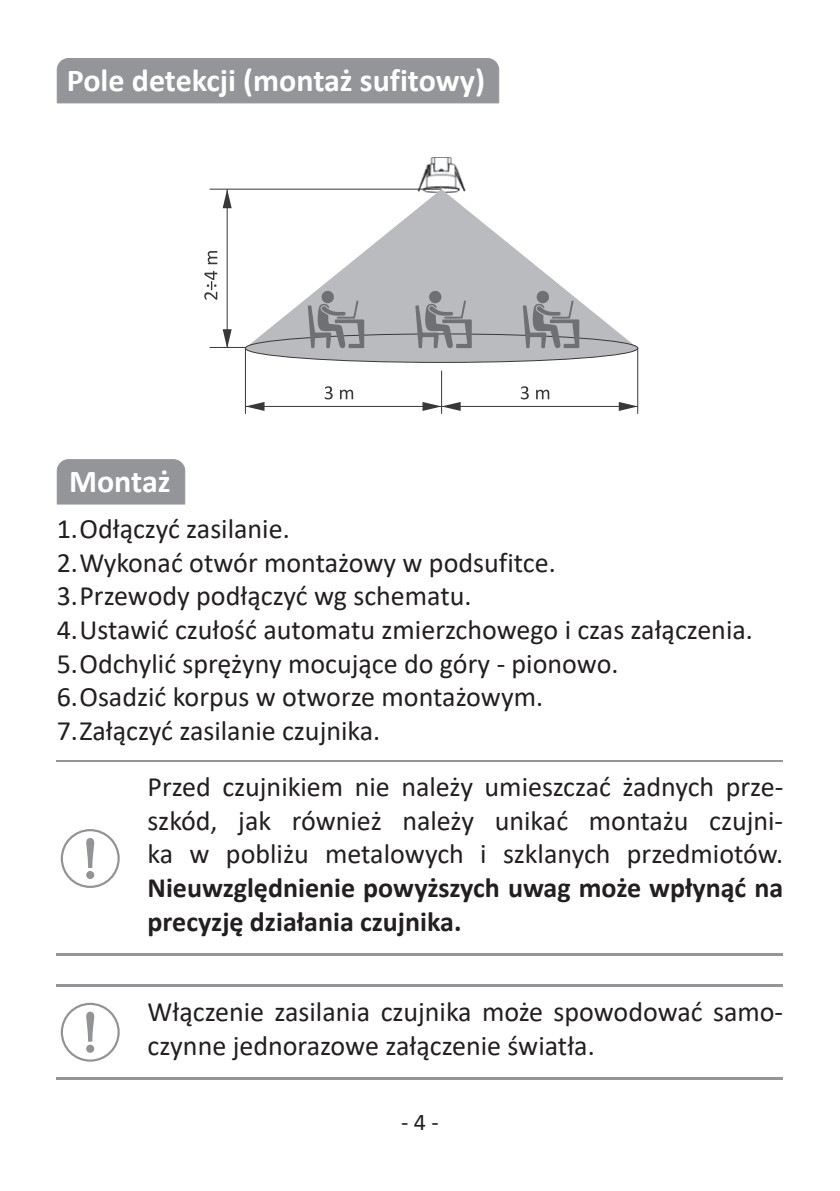
<style>
.page{position:relative;width:840px;height:1191px;background:#fff}
.page>*{position:absolute;margin:0;border:0;box-sizing:border-box;transform-origin:0 0}
.t1{font:700 32px "Calibri";color:#fff}
.t2{font:28px/33.6px "Calibri";color:#231f20}
.t3{font:700 28px/33.6px "Calibri";color:#231f20}
.t4{font:24px "Calibri";color:#231f20}
</style>
<div class="page">
<hr style="left:57px;top:760px;width:725px;height:2px;background:#939598">
<hr style="left:57px;top:953px;width:725px;height:2px;background:#939598">
<hr style="left:57px;top:984px;width:725px;height:2px;background:#939598">
<hr style="left:57px;top:1077px;width:725px;height:2px;background:#939598">
<img style="left:418px;top:157px;width:47px;height:32px">
<svg style="left:204px;top:271px;width:13px;height:29px"></svg>
<svg style="left:207px;top:251px;width:10px;height:13px"></svg>
<hr style="left:209px;top:188px;width:232px;height:2px;background:#383839">
<hr style="left:209px;top:347px;width:36px;height:1px;background:#383839">
<hr style="left:226px;top:189px;width:2px;height:158px;background:#383839">
<hr style="left:244px;top:347px;width:2px;height:67px;background:#383839">
<hr style="left:440px;top:370px;width:2px;height:44px;background:#383839">
<hr style="left:636px;top:347px;width:2px;height:67px;background:#383839">
<hr style="left:441px;top:406px;width:196px;height:1px;background:#383839">
<hr style="left:245px;top:406px;width:196px;height:1px;background:#383839">
<svg style="left:324px;top:386px;width:8px;height:13px"></svg>
<svg style="left:340px;top:390px;width:13px;height:9px"></svg>
<svg style="left:520px;top:386px;width:8px;height:13px"></svg>
<svg style="left:536px;top:390px;width:13px;height:9px"></svg>
<svg style="left:618px;top:402px;width:19px;height:9px"></svg>
<svg style="left:422px;top:402px;width:38px;height:9px"></svg>
<svg style="left:246px;top:402px;width:18px;height:9px"></svg>
<svg style="left:222px;top:189px;width:9px;height:19px"></svg>
<svg style="left:222px;top:329px;width:9px;height:18px"></svg>
<svg style="left:245px;top:189px;width:392px;height:158px"></svg>
<div style="left:245px;top:334px;width:392px;height:28px;background:#babbbe;border-radius:50%"></div>
<div style="left:245px;top:334px;width:392px;height:29px;border:1px solid #383839;border-radius:50%"></div>
<div style="left:428px;top:290px;width:13px;height:14px;background:#6f7073;border-radius:50%"></div>
<svg style="left:415px;top:300px;width:57px;height:48px"></svg>
<div style="left:321px;top:290px;width:13px;height:14px;background:#6f7073;border-radius:50%"></div>
<svg style="left:307px;top:300px;width:58px;height:48px;background:#98999c"></svg>
<div style="left:536px;top:290px;width:13px;height:14px;background:#6f7073;border-radius:50%"></div>
<svg style="left:522px;top:300px;width:57px;height:48px;background:#98999c"></svg>
<div style="left:57px;top:58px;width:442px;height:45px;background:#939598"></div>
<div style="left:57px;top:459px;width:128px;height:45px;background:#939598"></div>
<div style="left:61px;top:829px;width:59px;height:59px;border:2px solid #919396;border-radius:50%"></div>
<svg style="left:86px;top:838px;width:9px;height:41px"></svg>
<div style="left:61px;top:1002px;width:59px;height:59px;border:2px solid #919396;border-radius:50%"></div>
<svg style="left:86px;top:1011px;width:9px;height:42px"></svg>
<p class="t1" style="left:67px;top:58px;width:419px">Pole detekcji (montaż sufitowy)</p>
<p class="t1" style="left:69px;top:459px;width:103px">Montaż</p>
<p class="t2" style="left:57px;top:511px;width:234px">1. Odłączyć zasilanie.</p>
<p class="t2" style="left:57px;top:545px;width:500px">2. Wykonać otwór montażowy w podsufitce.</p>
<p class="t2" style="left:57px;top:578px;width:416px">3. Przewody podłączyć wg schematu.</p>
<p class="t2" style="left:57px;top:612px;width:697px">4. Ustawić czułość automatu zmierzchowego i czas załączenia.</p>
<p class="t2" style="left:57px;top:646px;width:563px">5. Odchylić sprężyny mocujące do góry - pionowo.</p>
<p class="t2" style="left:57px;top:679px;width:487px">6. Osadzić korpus w otworze montażowym.</p>
<p class="t2" style="left:147px;top:701px;width:636px;line-height:56.4px;text-indent:-91px">7. Załączyć zasilanie czujnika.<br>Przed czujnikiem nie należy umieszczać żadnych prze-</p>
<p class="t2" style="left:147px;top:803px;width:636px">szkód, jak również należy unikać montażu czujni&shy;ka w pobliżu metalowych i szklanych przedmiotów.</p>
<p class="t3" style="left:147px;top:870px;width:636px">Nieuwzględnienie powyższych uwag może wpłynąć na precyzję działania czujnika.</p>
<p class="t2" style="left:147px;top:994px;width:636px">Włączenie zasilania czujnika może spowodować samo&shy;czynne jednorazowe załączenie światła.</p>
<p class="t4" style="left:401px;top:1105px;width:39px">- 4 -</p>
</div>
